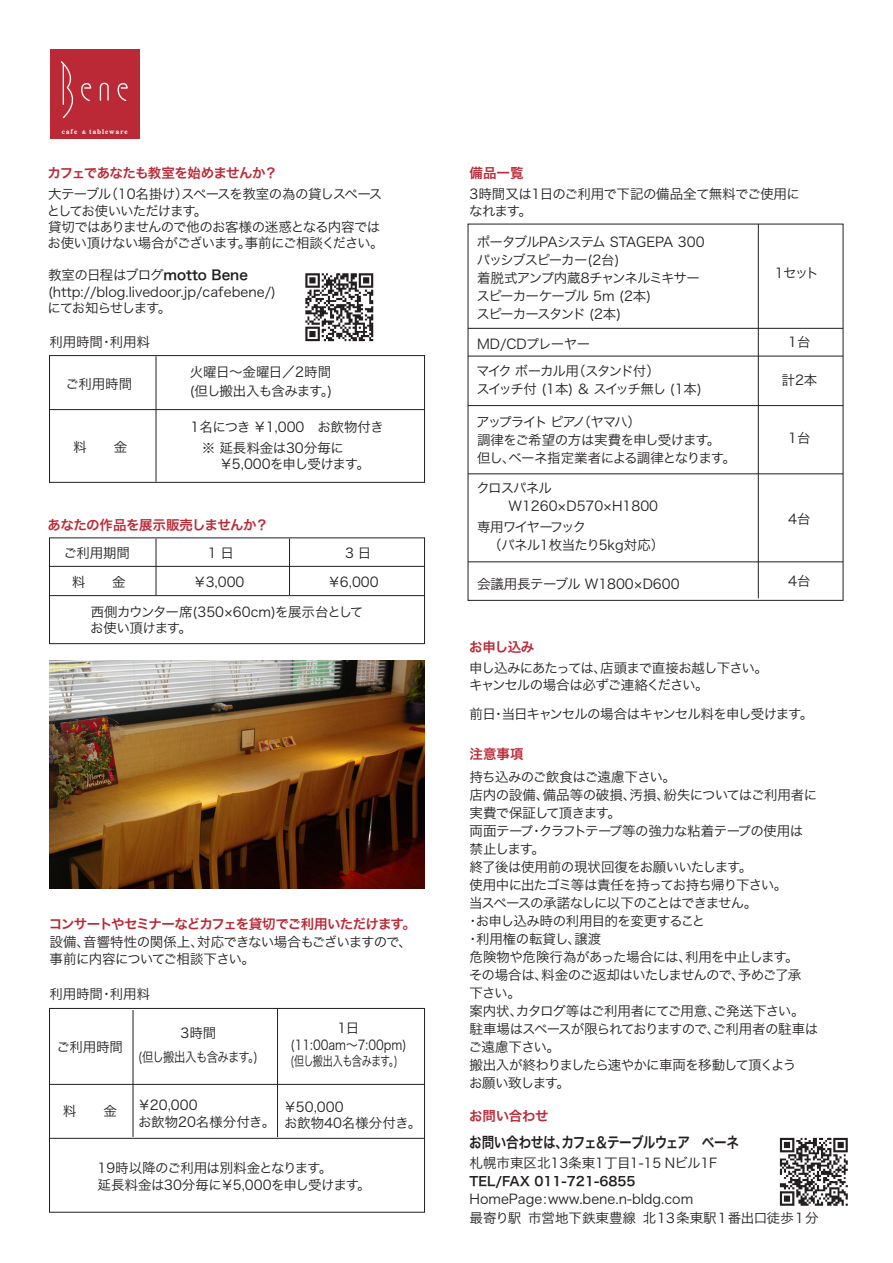
<style>
.page{position:relative;width:893px;height:1263px;background:#fff}
.page>*{position:absolute;margin:0;border:0;box-sizing:border-box;transform-origin:0 0}
.t1{font:15px "Hira Kaku Pro W6";letter-spacing:-.04em;color:#231f20;scale:.84 1}
.t2{font:13.5px/18px "Hira Kaku Pro W3";letter-spacing:-.04em;color:#231f20}
.t3{font:13.5px/16.2px "Hira Kaku Pro W3";color:#231f20}
.t4{font:13.5px/16.2px "Hira Kaku Pro W3";letter-spacing:-.065em;color:#231f20}
.t5{font:13.5px/18px "Hira Kaku Pro W3";letter-spacing:-.08em;color:#231f20}
.t6{font:13.5px "Hira Kaku Pro W6";letter-spacing:-.045em;color:#bb2936}
.t7{font:13.5px "Hira Kaku Pro W6";letter-spacing:-.065em;color:#bb2936}
.t8{font:13.5px "Hira Kaku Pro W3";letter-spacing:-.125em;color:#231f20}
.t9{font:13.5px "Hira Kaku Pro W3";letter-spacing:-.015em;color:#231f20}
.t10{font:13.5px "Hira Kaku Pro W3";color:#231f20;scale:.87 1}
.t11{font:13.5px "Hira Kaku Pro W3";letter-spacing:-.09em;color:#231f20}
.t12{font:13.5px "Hira Kaku Pro W3";letter-spacing:-.135em;color:#231f20}
.t13{font:13.5px "Hira Kaku Pro W3";letter-spacing:-.065em;color:#231f20;scale:.75 1}
.t14{font:13.5px "Hira Kaku Pro W3";letter-spacing:-.065em;color:#231f20;scale:.84 1}
.t15{font:12.75px "Hira Kaku Pro W6";color:#231f20}
.t16{font:7.2px "DF Kai Sho SU 90 pv RKSJ H";letter-spacing:.13em;color:#fff;scale:1.04 1}
.s1{font-size:5.4px}
.s2{font-family:"Hira Kaku Pro W6"}
</style>
<div class="page">
<div style="left:49px;top:355px;width:376px;height:128px;border:1px solid #231f20"></div>
<hr style="left:50px;top:409px;width:375px;height:1px;background:#231f20">
<hr style="left:156px;top:356px;width:1px;height:126px;background:#231f20">
<hr style="left:468px;top:356px;width:375px;height:1px;background:#231f20">
<hr style="left:468px;top:473px;width:375px;height:1px;background:#231f20">
<hr style="left:468px;top:561px;width:375px;height:1px;background:#231f20">
<hr style="left:468px;top:405px;width:375px;height:1px;background:#231f20">
<hr style="left:468px;top:328px;width:375px;height:1px;background:#231f20">
<hr style="left:758px;top:224px;width:1px;height:374px;background:#231f20">
<div style="left:49px;top:537px;width:376px;height:107px;border:1px solid #231f20"></div>
<hr style="left:50px;top:566px;width:375px;height:1px;background:#231f20">
<hr style="left:50px;top:595px;width:375px;height:1px;background:#231f20">
<hr style="left:156px;top:538px;width:1px;height:57px;background:#231f20">
<hr style="left:289px;top:538px;width:1px;height:57px;background:#231f20">
<div style="left:49px;top:1008px;width:376px;height:204px;border:1px solid #231f20"></div>
<hr style="left:50px;top:1084px;width:375px;height:1px;background:#231f20">
<hr style="left:50px;top:1138px;width:375px;height:1px;background:#231f20">
<hr style="left:133px;top:1010px;width:1px;height:127px;background:#231f20">
<hr style="left:277px;top:1008px;width:1px;height:129px;background:#231f20">
<img style="left:50px;top:660px;width:374px;height:228px">
<div style="left:51px;top:49px;width:89px;height:89px;background:#bb2936"></div>
<svg style="left:60px;top:61px;width:32px;height:58px"></svg>
<svg style="left:117px;top:84px;width:11px;height:18px"></svg>
<svg style="left:99px;top:83px;width:10px;height:18px"></svg>
<svg style="left:305px;top:273px;width:68px;height:68px"></svg>
<svg style="left:780px;top:1138px;width:68px;height:68px"></svg>
<p class="t16" style="left:62px;top:128px;width:65px">cafe <span class="s1">&amp;</span> tableware</p>
<p class="t6" style="left:48px;top:160px;width:231px">カフェであなたも教室を始めませんか？</p>
<p class="t4" style="left:47px;top:185px;width:338px">大テーブル（10名掛け）スペースを教室の為の貸しスペースとしてお使いいただけます。<br>貸切ではありませんので他のお客様の迷惑となる内容ではお使い頂けない場合がございます。事前にご相談ください。</p>
<p class="t3" style="left:48px;top:266px;width:230px">教室の日程はブログ<span class="s2">motto Bene </span>(http://blog.livedoor.jp/cafebene/)にてお知らせします。</p>
<p class="t2" style="left:50px;top:332px;width:102px">利用時間・利用料</p>
<p class="t2" style="left:66px;top:374px;width:68px">ご利用時間</p>
<p class="t2" style="left:73px;top:437px;width:55px">料　　金</p>
<p class="t3" style="left:190px;top:363px;width:143px">火曜日～金曜日／2時間</p>
<p class="t4" style="left:190px;top:382px;width:146px">(但し搬出入も含みます。)</p>
<p class="t9" style="left:190px;top:415px;width:195px">1名につき ￥1,000　お飲物付き</p>
<p class="t2" style="left:219px;top:439px;width:152px;line-height:16.2px;text-indent:-18px">※ 延長料金は30分毎に￥5,000を申し受けます。</p>
<p class="t6" style="left:48px;top:512px;width:222px">あなたの作品を展示販売しませんか？</p>
<p class="t2" style="left:64px;top:543px;width:68px">ご利用期間</p>
<p class="t2" style="left:208px;top:543px;width:28px">1 日</p>
<p class="t2" style="left:345px;top:543px;width:28px">3 日</p>
<p class="t2" style="left:72px;top:572px;width:55px">料　　金</p>
<p class="t2" style="left:193px;top:572px;width:53px">￥3,000</p>
<p class="t2" style="left:327px;top:572px;width:53px">￥6,000</p>
<p class="t2" style="left:90px;top:602px;width:275px;line-height:16.2px">西側カウンター席(350×60cm)を展示台としてお使い頂けます。</p>
<p class="t7" style="left:49px;top:912px;width:369px">コンサートやセミナーなどカフェを貸切でご利用いただけます。</p>
<p class="t2" style="left:50px;top:933px;width:364px;line-height:16.2px">設備、音響特性の関係上、対応できない場合もございますので、事前に内容についてご相談下さい。</p>
<p class="t2" style="left:50px;top:984px;width:102px">利用時間・利用料</p>
<p class="t2" style="left:57px;top:1037px;width:68px">ご利用時間</p>
<p class="t2" style="left:63px;top:1101px;width:55px">料　　金</p>
<p class="t2" style="left:181px;top:1023px;width:37px">3時間</p>
<p class="t14" style="left:138px;top:1045px;width:146px">(但し搬出入も含みます。)</p>
<p class="t3" style="left:137px;top:1096px;width:139px">￥20,000<br>お飲物20名様分付き。</p>
<p class="t2" style="left:338px;top:1018px;width:23px">1日</p>
<p class="t10" style="left:291px;top:1033px;width:135px">(11:00am～7:00pm)</p>
<p class="t13" style="left:291px;top:1049px;width:146px">(但し搬出入も含みます。)</p>
<p class="t3" style="left:283px;top:1098px;width:139px">￥50,000<br>お飲物40名様分付き。</p>
<p class="t2" style="left:97px;top:1158px;width:236px">19時以降のご利用は別料金となります。</p>
<p class="t2" style="left:97px;top:1175px;width:275px">延長料金は30分毎に￥5,000を申し受けます。</p>
<p class="t6" style="left:469px;top:160px;width:55px">備品一覧</p>
<p class="t2" style="left:469px;top:185px;width:332px;line-height:16.2px">3時間又は1日のご利用で下記の備品全て無料でご使用になれます。</p>
<p class="t2" style="left:477px;top:231px;width:229px">ポータブルPAシステム STAGEPA 300</p>
<p class="t5" style="left:476px;top:249px;width:225px">パッシブスピーカー(2台)<br>着脱式アンプ内蔵8チャンネルミキサースピーカーケーブル 5m (2本)<br>スピーカースタンド (2本)</p>
<p class="t2" style="left:477px;top:333px;width:115px">MD/CDプレーヤー</p>
<p class="t11" style="left:476px;top:359px;width:185px">マイク ボーカル用（スタンド付）</p>
<p class="t8" style="left:476px;top:377px;width:227px">スイッチ付 (1本) ＆ スイッチ無し (1本)</p>
<p class="t12" style="left:476px;top:409px;width:166px">アップライト ピアノ（ヤマハ）</p>
<p class="t2" style="left:477px;top:429px;width:260px">調律をご希望の方は実費を申し受けます。但し、ベーネ指定業者による調律となります。</p>
<p class="t3" style="left:508px;top:477px;width:151px;line-height:18px;text-indent:-32px">クロスパネル<br>W1260×D570×H1800</p>
<p class="t4" style="left:488px;top:517px;width:178px;line-height:18px;text-indent:-11px">専用ワイヤーフック<br>（パネル1枚当たり5kg対応）</p>
<p class="t3" style="left:477px;top:575px;width:204px">会議用長テーブル W1800×D600</p>
<p class="t2" style="left:775px;top:263px;width:46px">1セット</p>
<p class="t2" style="left:788px;top:332px;width:24px">1台</p>
<p class="t2" style="left:781px;top:370px;width:37px">計2本</p>
<p class="t2" style="left:788px;top:428px;width:24px">1台</p>
<p class="t2" style="left:788px;top:509px;width:24px">4台</p>
<p class="t2" style="left:788px;top:571px;width:24px">4台</p>
<p class="t6" style="left:469px;top:634px;width:67px">お申し込み</p>
<p class="t4" style="left:469px;top:659px;width:300px">申し込みにあたっては、店頭まで直接お越し下さい。キャンセルの場合は必ずご連絡ください。</p>
<p class="t5" style="left:470px;top:704px;width:345px">前日・当日キャンセルの場合はキャンセル料を申し受けます。</p>
<p class="t6" style="left:470px;top:742px;width:55px">注意事項</p>
<p class="t2" style="left:466px;top:767px;width:354px">持ち込みのご飲食はご遠慮下さい。<br>店内の設備、備品等の破損、汚損、紛失についてはご利用者に実費で保証して頂きます。<br>両面テープ・クラフトテープ等の強力な粘着テープの使用は<br>禁止します。<br>終了後は使用前の現状回復をお願いいたします。<br>使用中に出たゴミ等は責任を持ってお持ち帰り下さい。<br>当スペースの承諾なしに以下のことはできません。<br>・お申し込み時の利用目的を変更すること<br>・利用権の転貸し、譲渡<br>危険物や危険行為があった場合には、利用を中止します。<br>その場合は、料金のご返却はいたしませんので、予めご了承<br>下さい。<br>案内状、カタログ等はご利用者にてご用意、ご発送下さい。<br>駐車場はスペースが限られておりますので、ご利用者の駐車はご遠慮下さい。<br>搬出入が終わりましたら速やかに車両を移動して頂くよう<br>お願い致します。</p>
<p class="t6" style="left:469px;top:1104px;width:81px">お問い合わせ</p>
<p class="t1" style="left:469px;top:1129px;width:323px">お問い合わせは、カフェ＆テーブルウェア　ベーネ</p>
<p class="t3" style="left:469px;top:1154px;width:249px">札幌市東区北13条東1丁目1-15 Nビル1F</p>
<p class="t15" style="left:469px;top:1169px;width:168px">TEL/FAX 011-721-6855</p>
<p class="t3" style="left:469px;top:1188px;width:350px;line-height:19.5px">HomePage:www.bene.n-bldg.com<br>最寄り駅市営地下鉄東豊線北１３条東駅１番出口徒歩１分</p>
</div>
